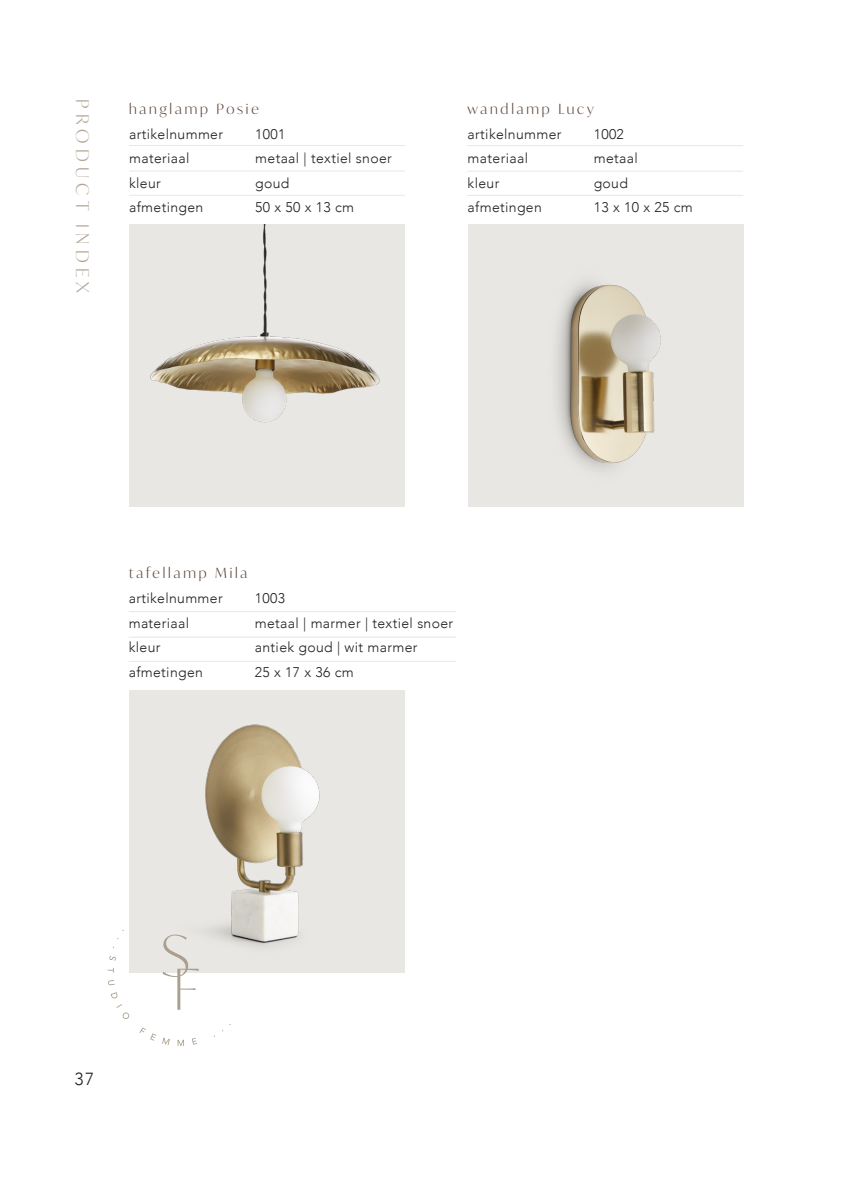
<style>
.page{position:relative;width:844px;height:1191px;background:#fff}
.page>*{position:absolute;margin:0;border:0;box-sizing:border-box;transform-origin:0 0}
.t1{font:300 17.5px "Ivy Mode";letter-spacing:.3em;color:#b1a493}
.Reg_12ptx{font:300 17.5px "Avenir";color:#231f20}
.Reg_9ptxLead_14{font:300 14px "Avenir";letter-spacing:.025em;color:#231f20}
.Reg_9ptxLead_14-2{font:300 14px "Ivy Mode";letter-spacing:.2em;color:#584033}
</style>
<div class="page">
<div style="left:129px;top:224px;width:275px;height:283px;background:#e9e7e3"></div>
<img style="left:150px;top:224px;width:230px;height:199px">
<hr style="left:467px;top:145px;width:276px;height:1px;background:#e9e7e3">
<hr style="left:467px;top:171px;width:276px;height:1px;background:#e9e7e3">
<hr style="left:467px;top:195px;width:276px;height:1px;background:#e9e7e3">
<hr style="left:129px;top:145px;width:276px;height:1px;background:#e9e7e3">
<hr style="left:129px;top:171px;width:276px;height:1px;background:#e9e7e3">
<hr style="left:129px;top:195px;width:276px;height:1px;background:#e9e7e3">
<hr style="left:129px;top:611px;width:327px;height:1px;background:#e9e7e3">
<hr style="left:129px;top:636px;width:327px;height:1px;background:#e9e7e3">
<hr style="left:129px;top:661px;width:327px;height:1px;background:#e9e7e3">
<div style="left:467px;top:224px;width:276px;height:283px;background:#e9e7e3"></div>
<img style="left:556px;top:282px;width:105px;height:188px">
<div style="left:129px;top:689px;width:275px;height:283px;background:#e9e7e3"></div>
<img style="left:145px;top:724px;width:239px;height:250px">
<svg style="left:163px;top:934px;width:36px;height:75px"></svg>
<svg style="left:109px;top:955px;width:7px;height:5px"></svg>
<svg style="left:108px;top:968px;width:6px;height:4px"></svg>
<svg style="left:108px;top:980px;width:7px;height:5px"></svg>
<svg style="left:111px;top:992px;width:6px;height:6px"></svg>
<svg style="left:116px;top:1004px;width:13px;height:15px"></svg>
<svg style="left:139px;top:1027px;width:17px;height:13px"></svg>
<svg style="left:162px;top:1037px;width:8px;height:8px"></svg>
<svg style="left:177px;top:1039px;width:7px;height:7px"></svg>
<svg style="left:192px;top:1038px;width:5px;height:6px"></svg>
<p class="t1" style="left:94px;top:99px;width:195px;rotate:90deg">PRODUCT INDEX</p>
<p class="Reg_9ptxLead_14-2" style="left:129px;top:99px;width:131px">hanglamp Posie</p>
<p class="Reg_9ptxLead_14" style="left:129px;top:125px;width:95px">artikelnummer</p>
<p class="Reg_9ptxLead_14" style="left:255px;top:125px;width:32px">1001</p>
<p class="Reg_9ptxLead_14" style="left:129px;top:150px;width:62px">materiaal</p>
<p class="Reg_9ptxLead_14" style="left:255px;top:150px;width:138px">metaal | textiel snoer</p>
<p class="Reg_9ptxLead_14" style="left:129px;top:174px;width:33px">kleur</p>
<p class="Reg_9ptxLead_14" style="left:255px;top:174px;width:36px">goud</p>
<p class="Reg_9ptxLead_14" style="left:129px;top:199px;width:76px">afmetingen</p>
<p class="Reg_9ptxLead_14" style="left:255px;top:199px;width:100px">50 x 50 x 13 cm</p>
<p class="Reg_9ptxLead_14-2" style="left:467px;top:100px;width:127px">wandlamp Lucy</p>
<p class="Reg_9ptxLead_14" style="left:467px;top:126px;width:95px">artikelnummer</p>
<p class="Reg_9ptxLead_14" style="left:593px;top:126px;width:32px">1002</p>
<p class="Reg_9ptxLead_14" style="left:467px;top:150px;width:62px">materiaal</p>
<p class="Reg_9ptxLead_14" style="left:593px;top:150px;width:46px">metaal</p>
<p class="Reg_9ptxLead_14" style="left:467px;top:175px;width:33px">kleur</p>
<p class="Reg_9ptxLead_14" style="left:593px;top:175px;width:36px">goud</p>
<p class="Reg_9ptxLead_14" style="left:467px;top:199px;width:76px">afmetingen</p>
<p class="Reg_9ptxLead_14" style="left:593px;top:199px;width:100px">13 x 10 x 25 cm</p>
<p class="Reg_9ptxLead_14-2" style="left:129px;top:564px;width:120px">tafellamp Mila</p>
<p class="Reg_9ptxLead_14" style="left:129px;top:590px;width:95px">artikelnummer</p>
<p class="Reg_9ptxLead_14" style="left:255px;top:590px;width:32px">1003</p>
<p class="Reg_9ptxLead_14" style="left:129px;top:614px;width:62px">materiaal</p>
<p class="Reg_9ptxLead_14" style="left:255px;top:614px;width:200px">metaal | marmer | textiel snoer</p>
<p class="Reg_9ptxLead_14" style="left:129px;top:639px;width:33px">kleur</p>
<p class="Reg_9ptxLead_14" style="left:255px;top:639px;width:164px">antiek goud | wit marmer</p>
<p class="Reg_9ptxLead_14" style="left:129px;top:663px;width:76px">afmetingen</p>
<p class="Reg_9ptxLead_14" style="left:255px;top:663px;width:100px">25 x 17 x 36 cm</p>
<p class="Reg_12ptx" style="left:74px;top:1068px;width:21px">37</p>
</div>
